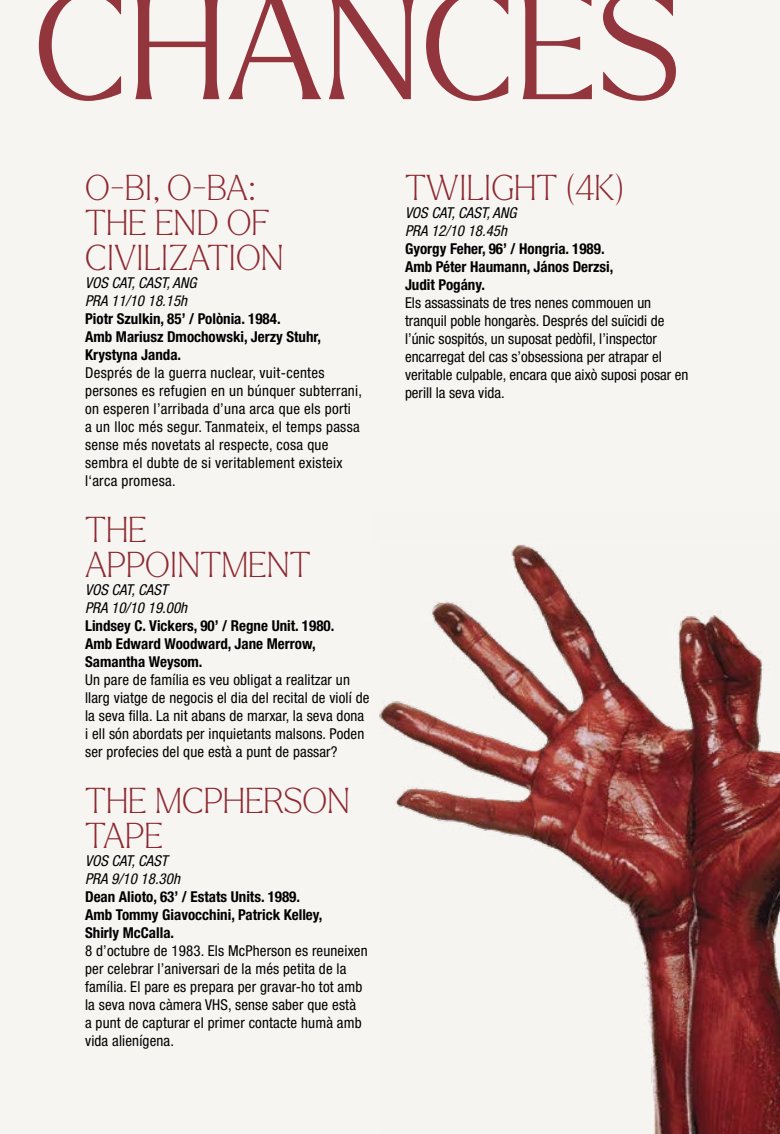
<style>
.page{position:relative;width:780px;height:1134px;background:#f7f5f2}
.page>*{position:absolute;margin:0;border:0;box-sizing:border-box;transform-origin:0 0}
.t1{font:300 150px "Larken";color:#8d2931}
.TITULO{font:100 35px/35px "Larken";color:#8d2931}
.Texto{font:condensed 15px/18px "Helvetica Neue LT Std";letter-spacing:.01em;color:#000}
.AUTOR-DURACION{font:700 condensed 15px/18px "Helvetica Neue LT Std";color:#000}
.FICHA_TECNICA{font:italic condensed 15px "Helvetica Neue LT Std";color:#000}
</style>
<div class="page">
<img style="left:379px;top:544px;width:401px;height:590px">
<h1 class="t1" style="left:34px;top:-54px;width:649px">CHANCES</h1>
<p class="TITULO" style="left:85px;top:168px;width:200px">O-BI, O-BA:<br>THE END OF<br>CIVILIZATION</p>
<p class="FICHA_TECNICA" style="left:85px;top:274px;width:113px">VOS CAT, CAST, ANG</p>
<p class="FICHA_TECNICA" style="left:85px;top:292px;width:104px">PRA 11/10 18.15h</p>
<p class="AUTOR-DURACION" style="left:85px;top:309px;width:237px">Piotr Szulkin, 85’ / Polònia. 1984.<br>Amb Mariusz Dmochowski, Jerzy Stuhr,<br>Krystyna Janda.</p>
<p class="Texto" style="left:85px;top:363px;width:278px">Després de la guerra nuclear, vuit-centes persones es refugien en un búnquer subterrani, on esperen l’arribada d’una arca que els porti<br>a un lloc més segur. Tanmateix, el temps passa sense més novetats al respecte, cosa que sembra el dubte de si veritablement existeix l‘arca promesa.</p>
<p class="TITULO" style="left:85px;top:510px;width:227px">THE<br>APPOINTMENT</p>
<p class="FICHA_TECNICA" style="left:85px;top:581px;width:84px">VOS CAT, CAST</p>
<p class="FICHA_TECNICA" style="left:85px;top:599px;width:104px">PRA 10/10 19.00h</p>
<p class="AUTOR-DURACION" style="left:85px;top:617px;width:251px">Lindsey C. Vickers, 90’ / Regne Unit. 1980.<br>Amb Edward Woodward, Jane Merrow,<br>Samantha Weysom.</p>
<p class="Texto" style="left:85px;top:671px;width:286px">Un pare de família es veu obligat a realitzar un llarg viatge de negocis el dia del recital de violí de la seva filla. La nit abans de marxar, la seva dona i ell són abordats per inquietants malsons. Poden ser profecies del que està a punt de passar?</p>
<p class="TITULO" style="left:85px;top:782px;width:266px">THE MCPHERSON<br>TAPE</p>
<p class="FICHA_TECNICA" style="left:85px;top:852px;width:84px">VOS CAT, CAST</p>
<p class="FICHA_TECNICA" style="left:85px;top:870px;width:96px">PRA 9/10 18.30h</p>
<p class="AUTOR-DURACION" style="left:85px;top:888px;width:239px">Dean Alioto, 63’ / Estats Units. 1989.<br>Amb Tommy Giavocchini, Patrick Kelley,<br>Shirly McCalla.</p>
<p class="Texto" style="left:85px;top:942px;width:284px">8 d’octubre de 1983. Els McPherson es reuneixen per celebrar l’aniversari de la més petita de la família. El pare es prepara per gravar-ho tot amb la seva nova càmera VHS, sense saber que està<br>a punt de capturar el primer contacte humà amb vida alienígena.</p>
<p class="TITULO" style="left:405px;top:168px;width:220px">TWILIGHT (4K)</p>
<p class="FICHA_TECNICA" style="left:405px;top:204px;width:113px">VOS CAT, CAST, ANG</p>
<p class="FICHA_TECNICA" style="left:405px;top:222px;width:104px">PRA 12/10 18.45h</p>
<p class="AUTOR-DURACION" style="left:405px;top:239px;width:210px">Gyorgy Feher, 96’ / Hongria. 1989.<br>Amb Péter Haumann, János Derzsi,<br>Judit Pogány.</p>
<p class="Texto" style="left:405px;top:293px;width:285px">Els assassinats de tres nenes commouen un tranquil poble hongarès. Després del suïcidi de l’únic sospitós, un suposat pedòfil, l’inspector encarregat del cas s’obsessiona per atrapar el veritable culpable, encara que això suposi posar en perill la seva vida.</p>
</div>
